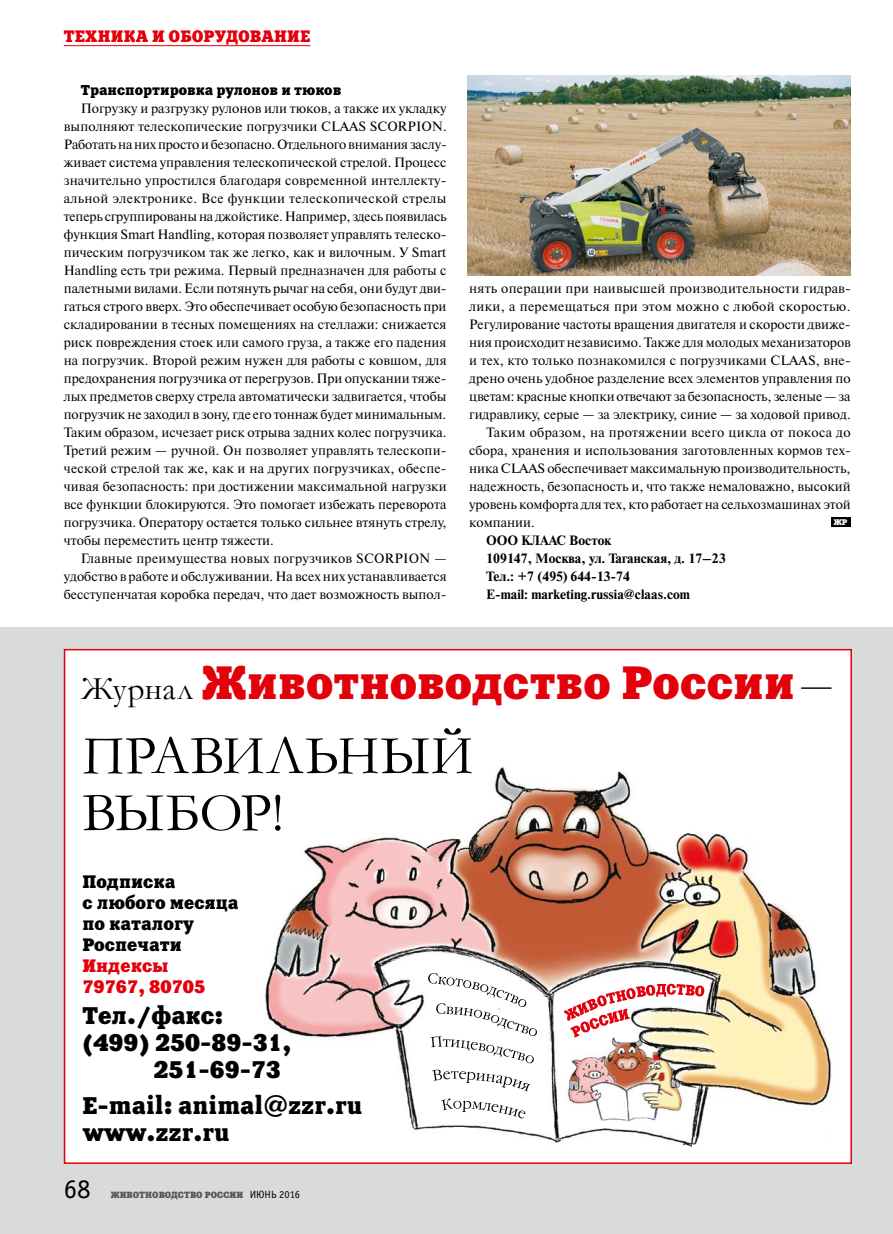
<style>
.page{position:relative;width:893px;height:1234px;background:#fff}
.page>*{position:absolute;margin:0;border:0;box-sizing:border-box;transform-origin:0 0}
.t1{font:55.5px/57px "Garamond";letter-spacing:.01em;color:#000}
.t2{font:46.5px "Xenia C";letter-spacing:-.005em;color:#e3000b}
.t3{font:27px "Officina Sans C";color:#000}
.t4{font:24px/27px "Xenia C";color:#000}
.t5{font:18px/21px "Xenia C";color:#000}
.t6{font:18px/21px "Xenia C";color:#e3000b}
.t7{font:16.5px "Xenia C";letter-spacing:.01em;color:#e3000b}
.t8{font:14.25px "Xenia C";color:#000}
.t9{font:13.5px/18px "Newton C";color:#000;text-align:justify}
.t10{font:700 13.5px/18px "Newton C";color:#000}
.t11{font:13.5px "Newton C";letter-spacing:.025em;color:#000}
.t12{font:13.5px "Newton C";letter-spacing:.02em;color:#000}
.t13{font:9px "Xenia C";color:#565655}
.t14{font:8.25px "Xenia C";color:#fff}
.s1{font-family:"Garamond";font-size:33px;color:#000}
.s2{font-family:"Garamond";font-size:30px;color:#000}
.s3{font-family:"Officina Sans C";font-size:10.5px;color:#000}
</style>
<div class="page">
<hr style="left:64px;top:45px;width:247px;height:1px;background:#e3000b">
<div style="left:0;top:627px;width:893px;height:606px;background:#d9dada"></div>
<div style="left:831px;top:517px;width:19px;height:10px;background:#000"></div>
<img style="left:468px;top:75px;width:382px;height:200px">
<div style="left:64px;top:648px;width:788px;height:515px;background:#fff;border:2px solid #e3000b"></div>
<img style="left:265px;top:767px;width:568px;height:381px">
<svg style="left:564px;top:983px;width:140px;height:54px"></svg>
<svg style="left:441px;top:1098px;width:85px;height:20px"></svg>
<svg style="left:428px;top:972px;width:109px;height:119px"></svg>
<p class="t7" style="left:64px;top:26px;width:248px">ТЕХНИКА И ОБОРУДОВАНИЕ</p>
<p class="t8" style="left:81px;top:81px;width:262px">Транспортировка рулонов и тюков</p>
<p class="t9" style="left:64px;top:99px;width:384px;text-indent:17px">Погрузку и разгрузку рулонов или тюков, а также их укладку выполняют телескопические погрузчики CLAAS SCORPION.<br>Работатьнанихпростоибезопасно. Отдельного внимания заслу&shy;живает система управления телескопической стрелой. Процесс значительно упростился благодаря современной интеллекту&shy;альной электронике. Все функции телескопической стрелы теперь сгруппированына джойстике. Например, здесьпоявилась функция Smart Handling, которая позволяет управлять телеско&shy;пическим погрузчиком так же легко, как и вилочным. У Smart Handling есть три режима. Первый предназначен для работы с палетными вилами. Если потянуть рычаг на себя, они будут дви&shy;гаться строго вверх. Это обеспечивает особую безопасность при складировании в тесных помещениях на стеллажи: снижается риск повреждения стоек или самого груза, а также его падения на погрузчик. Второй режим нужен для работы с ковшом, для предохранения погрузчика от перегрузов. При опускании тяже&shy;лых предметов сверху стрела автоматически задвигается, чтобы погрузчик не заходил в зону, где его тоннаж будет минимальным.<br>Таким образом, исчезает риск отрыва задних колес погрузчика.<br>Третий режим — ручной. Он позволяет управлять телескопи&shy;ческой стрелой так же, как и на других погрузчиках, обеспе&shy;чивая безопасность: при достижении максимальной нагрузки все функции блокируются. Это помогает избежать переворота погрузчика. Оператору остается только сильнее втянуть стрелу, чтобы переместить центр тяжести.</p>
<p class="t9" style="left:64px;top:549px;width:384px;text-indent:17px">Главные преимущества новых погрузчиков SCORPION — удобство в работе и обслуживании. На всех них устанавливается бесступенчатая коробка передач, что дает возможность выпол-</p>
<p class="t12" style="left:469px;top:280px;width:383px">нять операции при наивысшей производительности гидрав-</p>
<p class="t11" style="left:469px;top:298px;width:383px">лики, а перемещаться при этом можно с любой скоростью.</p>
<p class="t9" style="left:469px;top:315px;width:383px">Регулирование частоты вращения двигателя и скорости движе-</p>
<p class="t9" style="left:469px;top:333px;width:383px">ния происходит независимо. Также для молодых механизаторов</p>
<p class="t9" style="left:469px;top:351px;width:383px">и тех, кто только познакомился с погрузчиками CLAAS, вне-</p>
<p class="t9" style="left:469px;top:369px;width:383px">дрено очень удобное разделение всех элементов управления по</p>
<p class="t9" style="left:469px;top:387px;width:383px">цветам: красные кнопки отвечают за безопасность, зеленые — за</p>
<p class="t9" style="left:469px;top:405px;width:383px">гидравлику, серые — за электрику, синие — за ходовой привод.</p>
<p class="t11" style="left:486px;top:424px;width:366px">Таким образом, на протяжении всего цикла от покоса до</p>
<p class="t9" style="left:469px;top:441px;width:383px">сбора, хранения и использования заготовленных кормов тех-</p>
<p class="t9" style="left:469px;top:459px;width:383px">ника CLAAS обеспечивает максимальную производительность,</p>
<p class="t9" style="left:469px;top:477px;width:383px">надежность, безопасность и, что также немаловажно, высокий</p>
<p class="t9" style="left:469px;top:495px;width:383px">уровень комфорта для тех, кто работает на сельхозмашинах этой</p>
<p class="t9" style="left:469px;top:513px;width:67px">компании.</p>
<p class="t14" style="left:834px;top:517px;width:15px">ЖР</p>
<p class="t10" style="left:486px;top:531px;width:241px">ООО КЛААС Восток<br>109147, Москва, ул. Таганская, д. 17–23<br>Тел.: +7 (495) 644-13-74<br>E-mail: marketing.russia@claas.com</p>
<h2 class="t2" style="left:81px;top:653px;width:752px"><span class="s1">Журнал</span> Животноводство России <span class="s2">—</span></h2>
<h1 class="t1" style="left:82px;top:727px;width:392px">ПРАВИЛЬНЫЙ<br>ВЫБОР!</h1>
<h3 class="t5" style="left:82px;top:870px;width:158px">Подписка<br>с любого месяца по каталогу<br>Роспечати</h3>
<h3 class="t6" style="left:82px;top:954px;width:124px">Индексы<br>79767, 80705</h3>
<h3 class="t4" style="left:82px;top:1001px;width:142px">Тел./факс:</h3>
<h3 class="t4" style="left:82px;top:1028px;width:211px">(499) 250-89-31,</h3>
<h3 class="t4" style="left:154px;top:1055px;width:129px">251-69-73</h3>
<h3 class="t4" style="left:82px;top:1091px;width:282px">E-mail: animal@zzr.ru www.zzr.ru</h3>
<h3 class="t3" style="left:64px;top:1174px;width:29px">68</h3>
<p class="t13" style="left:111px;top:1188px;width:191px">ЖИВОТНОВОДСТВО РОССИИ <span class="s3">ИЮНЬ 2016</span></p>
</div>
